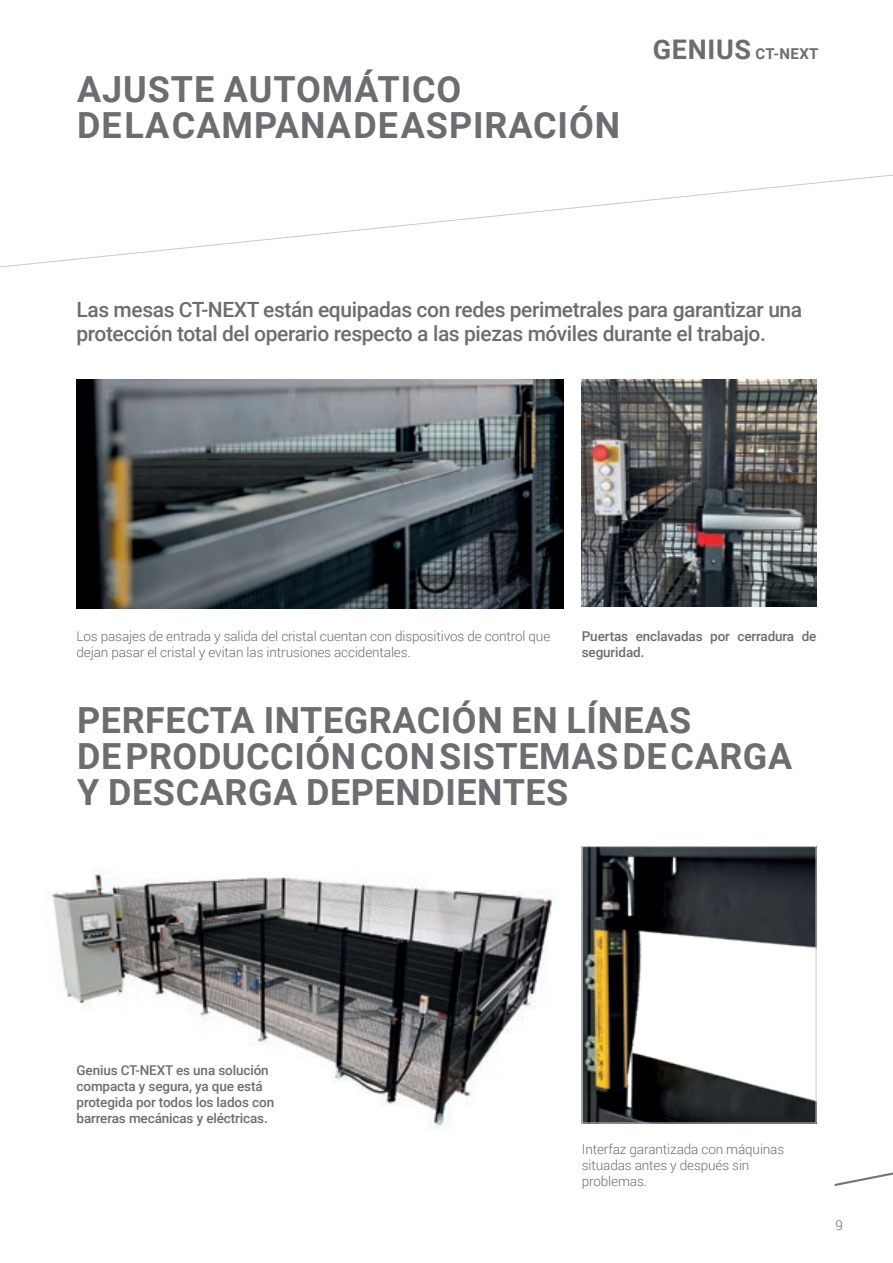
<style>
.page{position:relative;width:893px;height:1263px;background:#fff}
.page>*{position:absolute;margin:0;border:0;box-sizing:border-box;transform-origin:0 0}
.t1{font:700 36px/36px "Roboto";letter-spacing:.015em;color:#6c6d70}
.t2{font:500 21px/24px "Roboto";letter-spacing:-.02em;color:#6c6d70}
.t3{font:700 15px "Roboto";letter-spacing:.025em;color:#6c6d70}
.t4{font:300 13.5px/16.2px "Roboto";letter-spacing:-.01em;color:#6c6d70}
.t5{font:500 13.5px/16.2px "Roboto";letter-spacing:-.01em;color:#6c6d70}
.s1{font-size:27px}
</style>
<div class="page">
<svg style="left:0;top:174px;width:893px;height:94px"></svg>
<svg style="left:835px;top:1172px;width:58px;height:14px"></svg>
<img style="left:77px;top:379px;width:487px;height:230px">
<img style="left:51px;top:869px;width:502px;height:259px">
<img style="left:582px;top:379px;width:234px;height:228px">
<img style="left:584px;top:848px;width:230px;height:273px">
<div style="left:582px;top:846px;width:234px;height:277px;border:1px solid #c9cacc"></div>
<p class="t1" style="left:77px;top:70px;width:545px">AJUSTE AUTOMÁTICO<br>DE LA CAMPANA DE ASPIRACIÓN</p>
<p class="t3" style="left:653px;top:43px;width:167px"><span class="s1">GENIUS</span> CT-NEXT</p>
<p class="t2" style="left:77px;top:297px;width:727px">Las mesas CT-NEXT están equipadas con redes perimetrales para garantizar una protección total del operario respecto a las piezas móviles durante el trabajo.</p>
<p class="t4" style="left:77px;top:627px;width:475px">Los pasajes de entrada y salida del cristal cuentan con dispositivos de control que dejan pasar el cristal y evitan las intrusiones accidentales.</p>
<p class="t5" style="left:582px;top:627px;width:236px">Puertas enclavadas por cerradura de seguridad.</p>
<p class="t1" style="left:77px;top:701px;width:717px">PERFECTA INTEGRACIÓN EN LÍNEAS<br>DE PRODUCCIÓN CON SISTEMAS DE CARGA<br>Y DESCARGA DEPENDIENTES</p>
<p class="t5" style="left:77px;top:1061px;width:199px">Genius CT-NEXT es una solución compacta y segura, ya que está protegida por todos los lados con barreras mecánicas y eléctricas.</p>
<p class="t4" style="left:582px;top:1141px;width:204px">Interfaz garantizada con máquinas situadas antes y después sin problemas.</p>
<p class="t4" style="left:836px;top:1216px;width:9px">9</p>
</div>
